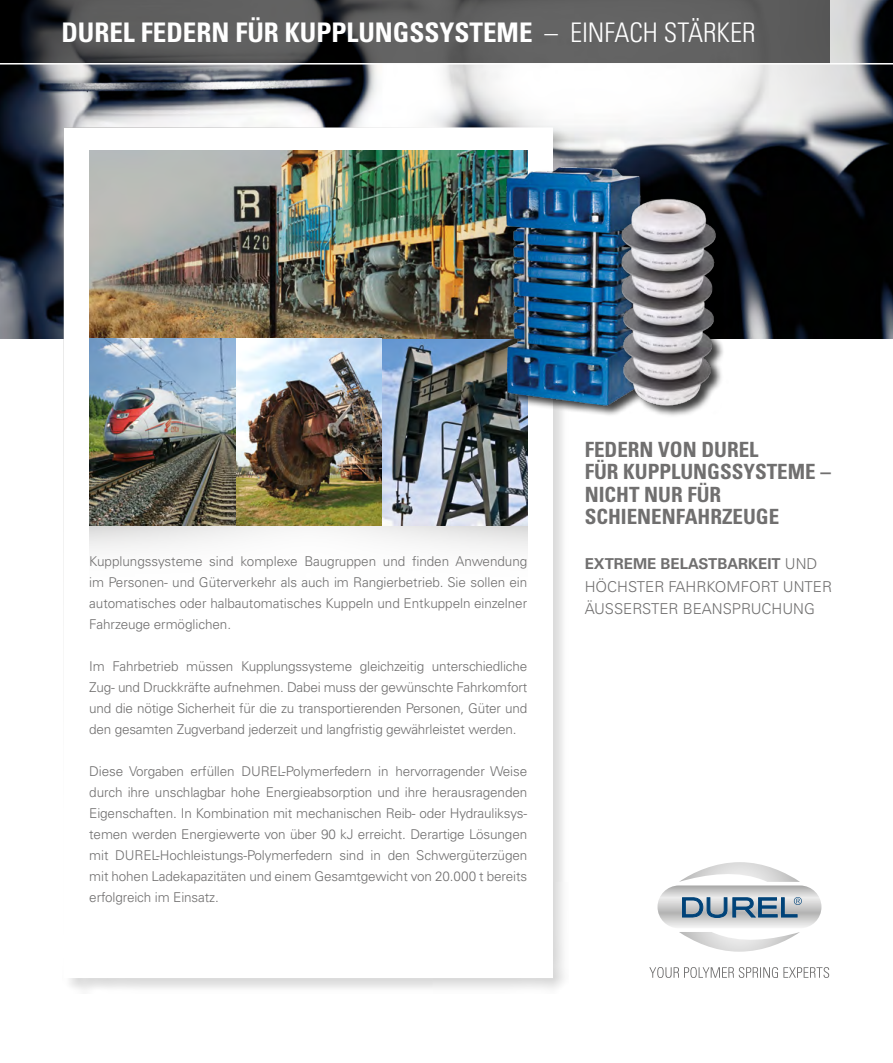
<style>
.page{position:relative;width:893px;height:1063px;background:#fff}
.page>*{position:absolute;margin:0;border:0;box-sizing:border-box;transform-origin:0 0}
.t1{font:27px "Univers LTCYR 67 Bold Cond";color:#fff}
.t2{font:21px/22.5px "Univers LTCYR 67 Bold Cond";color:#706f6f}
.t3{font:300 15px/22.5px "Univers LTCYR 45";color:#706f6f}
.t4{font:700 15px "Univers LTCYR 65";color:#706f6f}
.t5{font:300 13.5px/21px "Univers LTCYR 45";letter-spacing:-.01em;color:#706f6f;text-align:justify}
.s1{font-family:"Univers LTCYR 47 Light Cond"}
.s2{font-family:"Univers LTCYR 45";font-weight:300}
</style>
<div class="page">
<img style="left:0;top:0;width:893px;height:338px">
<svg style="left:1px;top:0;width:828px;height:63px;background:#545455"></svg>
<div style="left:63px;top:126px;width:506px;height:868px;background:#000;opacity:.15"></div>
<div style="left:64px;top:128px;width:489px;height:850px;background:#fff"></div>
<div style="left:89px;top:525px;width:438px;height:100px;background:linear-gradient(to bottom,#f2f2f2,#fff)"></div>
<svg style="left:657px;top:885px;width:164px;height:43px;background:#d2d2d2"></svg>
<svg style="left:682px;top:897px;width:120px;height:21px;background:#7994aa"></svg>
<svg style="left:649px;top:967px;width:180px;height:11px"></svg>
<svg style="left:679px;top:862px;width:121px;height:20px"></svg>
<svg style="left:679px;top:932px;width:121px;height:20px"></svg>
<hr style="left:0;top:0;width:1px;height:64px;background:#000">
<img style="left:89px;top:151px;width:438px;height:374px">
<div style="left:505px;top:165px;width:148px;height:253px;background:#000;opacity:.75"></div>
<img style="left:504px;top:165px;width:76px;height:242px">
<img style="left:580px;top:155px;width:180px;height:263px">
<hr style="left:0;top:63px;width:893px;height:2px;background:#fff">
<h1 class="t1" style="left:61px;top:16px;width:696px">DUREL FEDERN FÜR KUPPLUNGSSYSTEME <span class="s1">– EINFACH STÄRKER</span></h1>
<p class="t5" style="left:89px;top:550px;width:439px">Kupplungssysteme sind komplexe Baugruppen und finden Anwendung im Personen- und Güterverkehr als auch im Rangierbetrieb. Sie sollen ein automatisches oder halbautomatisches Kuppeln und Entkuppeln einzelner Fahrzeuge ermöglichen.</p>
<p class="t5" style="left:89px;top:655px;width:439px">Im Fahrbetrieb müssen Kupplungssysteme gleichzeitig unterschiedliche Zug- und Druckkräfte aufnehmen. Dabei muss der gewünschte Fahrkomfort und die nötige Sicherheit für die zu transportierenden Personen, Güter und den gesamten Zugverband jederzeit und langfristig gewährleistet werden.</p>
<p class="t5" style="left:89px;top:760px;width:439px">Diese Vorgaben erfüllen DUREL-Polymerfedern in hervorragender Weise durch ihre unschlagbar hohe Energieabsorption und ihre herausragenden Eigenschaften. In Kombination mit mechanischen Reib- oder Hydrauliksys&shy;temen werden Energiewerte von über 90 kJ erreicht. Derartige Lösungen mit DUREL-Hochleistungs-Polymerfedern sind in den Schwergüterzügen mit hohen Ladekapazitäten und einem Gesamtgewicht von 20.000 t bereits erfolgreich im Einsatz.</p>
<h2 class="t2" style="left:585px;top:438px;width:248px">FEDERN VON DUREL<br>FÜR KUPPLUNGSSYSTEME –<br>NICHT NUR FÜR<br>SCHIENENFAHRZEUGE</h2>
<p class="t4" style="left:585px;top:554px;width:234px">EXTREME BELASTBARKEIT <span class="s2">UND</span></p>
<p class="t3" style="left:585px;top:575px;width:249px">HÖCHSTER FAHRKOMFORT UNTER<br>ÄUSSERSTER BEANSPRUCHUNG</p>
</div>
